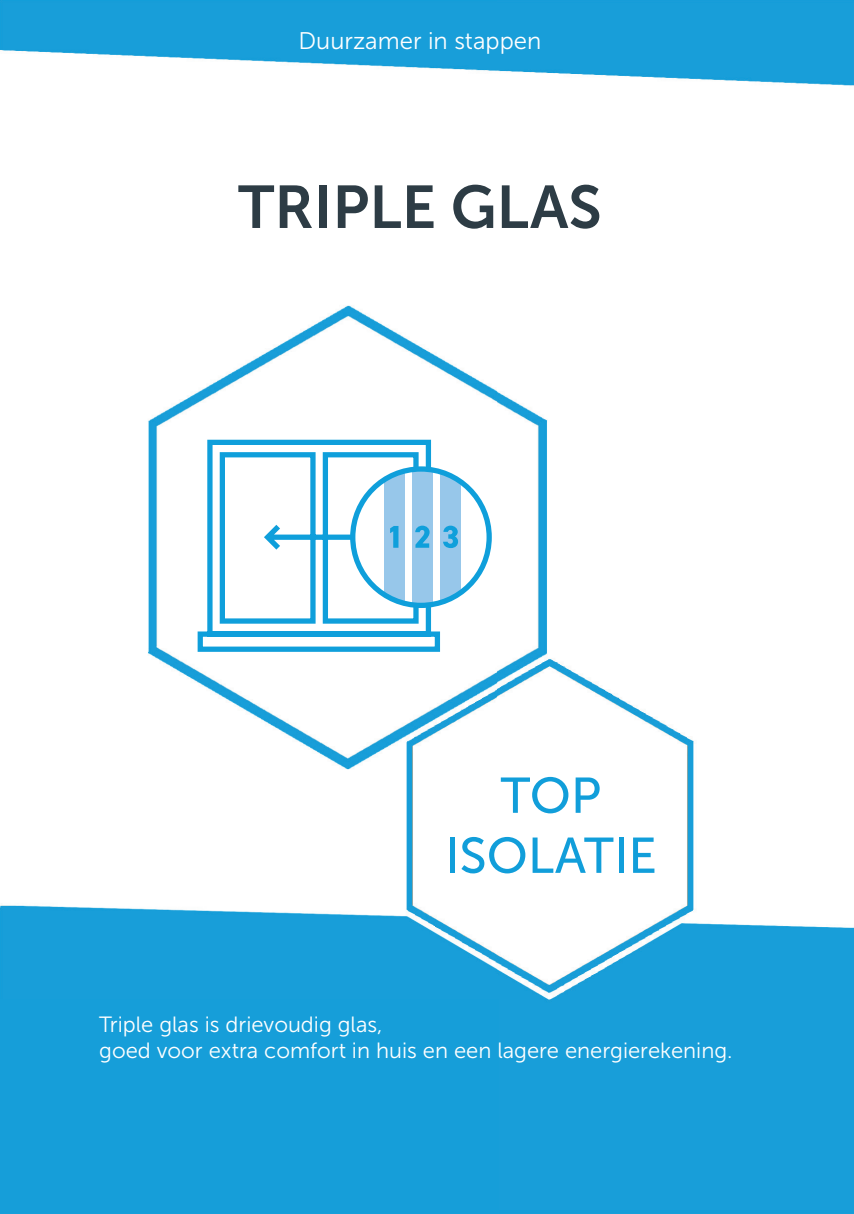
<style>
.page{position:relative;width:854px;height:1214px;background:#fff}
.page>*{position:absolute;margin:0;border:0;box-sizing:border-box;transform-origin:0 0}
.t1{font:60px "Museo Sans 700";color:#2d3c45}
.t2{font:50px/60px "Museo Sans 500";color:#119eda;text-align:center}
.t3{font:24px "Museo Sans 300";color:#fff}
.t4{font:22px/26.4px "Museo Sans 300";color:#fff}
</style>
<div class="page">
<img style="left:0;top:0;width:853px;height:1213px">
<svg style="left:195px;top:437px;width:247px;height:217px"></svg>
<div style="left:352px;top:469px;width:137px;height:136px;background:#fff;border-radius:50%"></div>
<div style="left:384px;top:469px;width:21px;height:136px;background:#97c7ea"></div>
<div style="left:412px;top:469px;width:21px;height:136px;background:#97c7ea"></div>
<svg style="left:440px;top:469px;width:21px;height:136px;background:#91c7ea"></svg>
<div style="left:350px;top:466px;width:141px;height:142px;border:5px solid #0f9fdb;border-radius:50%"></div>
<svg style="left:390px;top:526px;width:8px;height:21px"></svg>
<svg style="left:415px;top:525px;width:14px;height:22px"></svg>
<svg style="left:443px;top:525px;width:15px;height:23px"></svg>
<p class="t3" style="left:298px;top:28px;width:244px">Duurzamer in stappen</p>
<h1 class="t1" style="left:238px;top:174px;width:365px">TRIPLE GLAS</h1>
<h2 class="t2" style="left:444px;top:765px;width:213px">TOP<br>ISOLATIE</h2>
<p class="t4" style="left:99px;top:1011px;width:634px">Triple glas is drievoudig glas,<br>goed voor extra comfort in huis en een lagere energierekening.</p>
</div>
